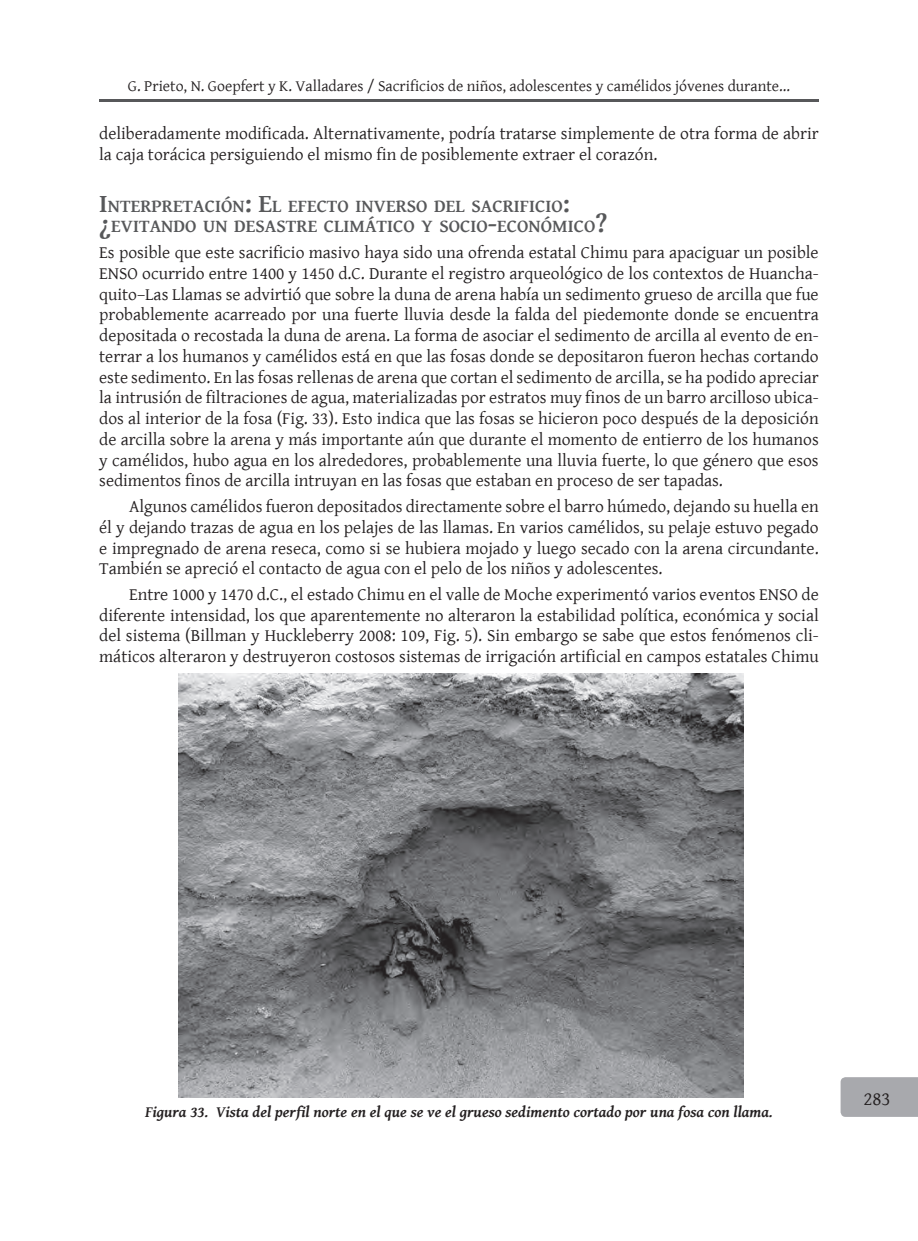
<style>
.page{position:relative;width:918px;height:1241px;background:#fff}
.page>*{position:absolute;margin:0;border:0;box-sizing:border-box;transform-origin:0 0}
.t1{font:19.25px "Gentium Basic";color:#231f20}
.t2{font:700 18.38px/20.7px "Gentium Basic";color:#57585a}
.t3{font:17.5px/20.7px "Gentium Basic";color:#231f20;text-align:justify}
.t4{font:15.75px "Gentium Basic";color:#231f20}
.t5{font:italic 700 15.75px "Gentium Basic";color:#231f20}
.s1{font-size:26.25px}
</style>
<div class="page">
<svg style="left:99px;top:99px;width:720px;height:2px"></svg>
<div style="left:840px;top:1077px;width:78px;height:39px;background:#a8a9ad"></div>
<img style="left:179px;top:673px;width:564px;height:423px">
<p class="t4" style="left:128px;top:74px;width:663px">G. Prieto, N. Goepfert y K. Valladares / Sacrificios de niños, adolescentes y camélidos jóvenes durante...</p>
<p class="t3" style="left:99px;top:123px;width:721px">deliberadamente modificada. Alternativamente, podría tratarse simplemente de otra forma de abrir la caja torácica persiguiendo el mismo fin de posiblemente extraer el corazón.</p>
<p class="t2" style="left:99px;top:194px;width:510px"><span class="s1">I</span>NTERPRETACIÓN<span class="s1">: E</span>L EFECTO INVERSO DEL SACRIFICIO<span class="s1">: ¿</span>EVITANDO UN DESASTRE CLIMÁTICO Y SOCIO<span class="s1">-</span>ECONÓMICO<span class="s1">?</span></p>
<p class="t3" style="left:99px;top:241px;width:721px">Es posible que este sacrificio masivo haya sido una ofrenda estatal Chimu para apaciguar un posible ENSO ocurrido entre 1400 y 1450 d.C. Durante el registro arqueológico de los contextos de Huancha&shy;quito–Las Llamas se advirtió que sobre la duna de arena había un sedimento grueso de arcilla que fue probablemente acarreado por una fuerte lluvia desde la falda del piedemonte donde se encuentra depositada o recostada la duna de arena. La forma de asociar el sedimento de arcilla al evento de en&shy;terrar a los humanos y camélidos está en que las fosas donde se depositaron fueron hechas cortando este sedimento. En las fosas rellenas de arena que cortan el sedimento de arcilla, se ha podido apreciar la intrusión de filtraciones de agua, materializadas por estratos muy finos de un barro arcilloso ubica&shy;dos al interior de la fosa (Fig. 33). Esto indica que las fosas se hicieron poco después de la deposición de arcilla sobre la arena y más importante aún que durante el momento de entierro de los humanos y camélidos, hubo agua en los alrededores, probablemente una lluvia fuerte, lo que género que esos sedimentos finos de arcilla intruyan en las fosas que estaban en proceso de ser tapadas.</p>
<p class="t3" style="left:99px;top:495px;width:721px;text-indent:30px">Algunos camélidos fueron depositados directamente sobre el barro húmedo, dejando su huella en él y dejando trazas de agua en los pelajes de las llamas. En varios camélidos, su pelaje estuvo pegado e impregnado de arena reseca, como si se hubiera mojado y luego secado con la arena circundante.<br>También se apreció el contacto de agua con el pelo de los niños y adolescentes.</p>
<p class="t3" style="left:99px;top:583px;width:721px;text-indent:30px">Entre 1000 y 1470 d.C., el estado Chimu en el valle de Moche experimentó varios eventos ENSO de diferente intensidad, los que aparentemente no alteraron la estabilidad política, económica y social del sistema (Billman y Huckleberry 2008: 109, Fig. 5). Sin embargo se sabe que estos fenómenos cli&shy;máticos alteraron y destruyeron costosos sistemas de irrigación artificial en campos estatales Chimu</p>
<p class="t5" style="left:145px;top:1099px;width:629px">Figura 33. Vista del perfil norte en el que se ve el grueso sedimento cortado por una fosa con llama.</p>
<p class="t1" style="left:863px;top:1084px;width:29px">283</p>
</div>
